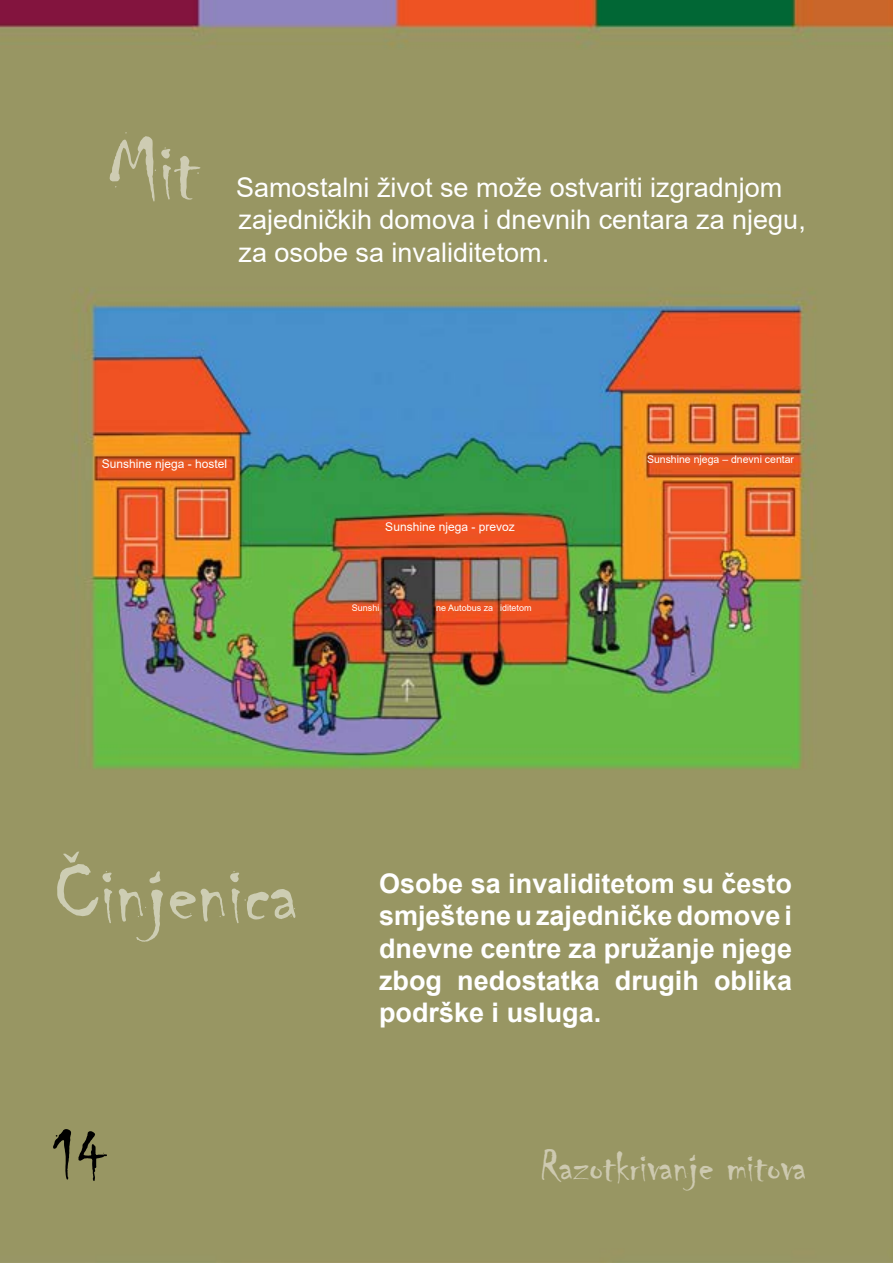
<style>
.page{position:relative;width:893px;height:1263px;background:#fff}
.page>*{position:absolute;margin:0;border:0;box-sizing:border-box;transform-origin:0 0}
.t1{font:90px "Chiller";color:#cdcdb3}
.t2{font:90px "Chiller";color:#ceccb3}
.t3{font:72px "Chiller";color:#000}
.t4{font:45px "Chiller";color:#cdc9b0}
.t5{font:700 27px/32.4px "Arial";color:#fff;text-align:justify}
.t6{font:27px/32.4px "Arial";color:#fff}
.t7{font:12px "Arial";color:#fff}
.t8{font:10.5px "Arial";color:#fff}
.t9{font:9px "Arial";color:#fff}
</style>
<div class="page">
<img style="left:0;top:0;width:893px;height:1263px">
<svg style="left:63px;top:851px;width:16px;height:12px"></svg>
<h1 class="t2" style="left:108px;top:120px;width:93px">Mit</h1>
<p class="t6" style="left:236px;top:171px;width:571px">Samostalni život se može ostvariti izgradnjom zajedničkih domova i dnevnih centara za njegu, za osobe sa invaliditetom.</p>
<p class="t7" style="left:102px;top:456px;width:127px">Sunshine njega - hostel</p>
<p class="t7" style="left:385px;top:518px;width:131px">Sunshine njega - prevoz</p>
<p class="t9" style="left:352px;top:602px;width:29px">Sunshi</p>
<p class="t9" style="left:436px;top:602px;width:97px">ne Autobus za iditetom</p>
<p class="t8" style="left:647px;top:452px;width:149px">Sunshine njega – dnevni centar</p>
<h1 class="t1" style="left:54px;top:844px;width:246px">Cinjenica</h1>
<h2 class="t3" style="left:54px;top:1118px;width:56px">14</h2>
<p class="t5" style="left:379px;top:867px;width:414px">Osobe sa invaliditetom su često smještene u zajedničke domove i dnevne centre za pružanje njege zbog nedostatka drugih oblika podrške i usluga.</p>
<h3 class="t4" style="left:540px;top:1141px;width:268px">Razotkrivanje mitova</h3>
</div>
